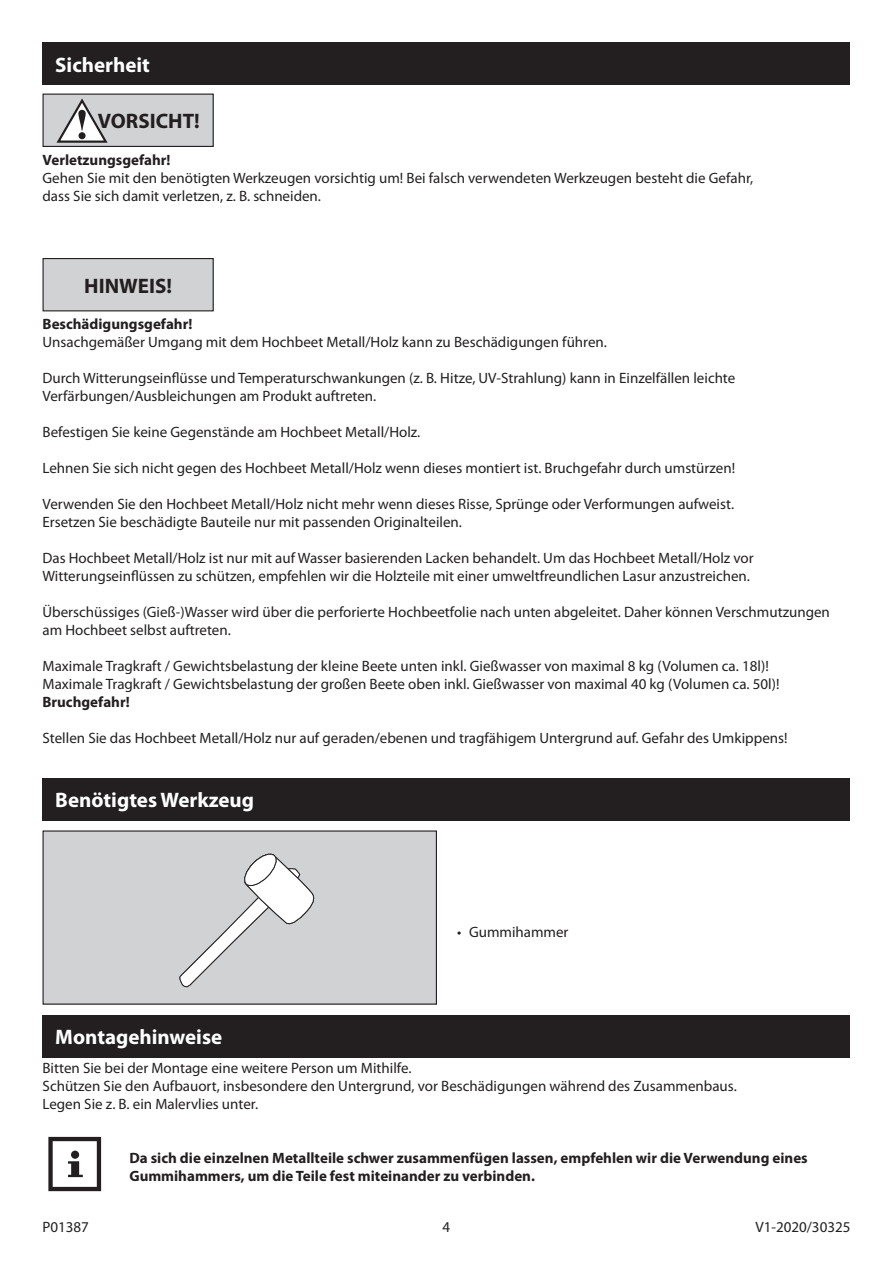
<style>
.page{position:relative;width:893px;height:1263px;background:#fff}
.page>*{position:absolute;margin:0;border:0;box-sizing:border-box;transform-origin:0 0}
.Überschrift_Balken{font:700 21px "Myriad Pro";color:#fff}
.HINWEIS{font:700 21px "Myriad Pro";color:#231f20}
.Überschrift_Balken_n{font:700 21px "Myriad Pro";color:#fff}
.Fließtext{font:15px/18px "Myriad Pro";color:#231f20}
.Fließtext-2{font:700 15px/18px "Myriad Pro";color:#231f20}
</style>
<div class="page">
<div style="left:43px;top:94px;width:170px;height:52px;background:#d1d2d4"></div>
<div style="left:43px;top:94px;width:171px;height:53px;border:1px solid #231f20"></div>
<svg style="left:56px;top:98px;width:52px;height:45px"></svg>
<div style="left:43px;top:259px;width:170px;height:52px;background:#d1d2d4"></div>
<div style="left:43px;top:258px;width:171px;height:53px;border:1px solid #231f20"></div>
<div style="left:43px;top:43px;width:807px;height:42px;background:#231f20"></div>
<div style="left:43px;top:778px;width:807px;height:43px;background:#231f20"></div>
<div style="left:43px;top:831px;width:393px;height:173px;background:#d1d2d4"></div>
<div style="left:43px;top:1015px;width:807px;height:43px;background:#231f20"></div>
<svg style="left:179px;top:853px;width:136px;height:135px"></svg>
<svg style="left:48px;top:1137px;width:53px;height:54px"></svg>
<p class="Überschrift_Balken_n" style="left:55px;top:51px;width:96px">Sicherheit</p>
<p class="HINWEIS" style="left:98px;top:107px;width:104px">VORSICHT!</p>
<p class="Fließtext-2" style="left:43px;top:150px;width:130px">Verletzungsgefahr!</p>
<p class="Fließtext" style="left:43px;top:169px;width:712px">Gehen Sie mit den benötigten Werkzeugen vorsichtig um! Bei falsch verwendeten Werkzeugen besteht die Gefahr, dass Sie sich damit verletzen, z. B. schneiden.</p>
<p class="HINWEIS" style="left:84px;top:272px;width:89px">HINWEIS!</p>
<p class="Fließtext-2" style="left:43px;top:315px;width:151px">Beschädigungsgefahr!</p>
<p class="Fließtext" style="left:43px;top:333px;width:566px">Unsachgemäßer Umgang mit dem Hochbeet Metall/Holz kann zu Beschädigungen führen.</p>
<p class="Fließtext" style="left:43px;top:369px;width:694px">Durch Witterungseinflüsse und Temperaturschwankungen (z. B. Hitze, UV-Strahlung) kann in Einzelfällen leichte<br>Verfärbungen/Ausbleichungen am Produkt auftreten.</p>
<p class="Fließtext" style="left:43px;top:423px;width:379px">Befestigen Sie keine Gegenstände am Hochbeet Metall/Holz.</p>
<p class="Fließtext" style="left:43px;top:459px;width:694px">Lehnen Sie sich nicht gegen des Hochbeet Metall/Holz wenn dieses montiert ist. Bruchgefahr durch umstürzen!</p>
<p class="Fließtext" style="left:43px;top:495px;width:693px">Verwenden Sie den Hochbeet Metall/Holz nicht mehr wenn dieses Risse, Sprünge oder Verformungen aufweist.<br>Ersetzen Sie beschädigte Bauteile nur mit passenden Originalteilen.</p>
<p class="Fließtext" style="left:43px;top:549px;width:713px">Das Hochbeet Metall/Holz ist nur mit auf Wasser basierenden Lacken behandelt. Um das Hochbeet Metall/Holz vor<br>Witterungseinflüssen zu schützen, empfehlen wir die Holzteile mit einer umweltfreundlichen Lasur anzustreichen.</p>
<p class="Fließtext" style="left:43px;top:603px;width:789px">Überschüssiges (Gieß-)Wasser wird über die perforierte Hochbeetfolie nach unten abgeleitet. Daher können Verschmutzungen</p>
<p class="Fließtext" style="left:43px;top:621px;width:190px">am Hochbeet selbst auftreten.</p>
<p class="Fließtext" style="left:43px;top:657px;width:738px">Maximale Tragkraft / Gewichtsbelastung der kleine Beete unten inkl. Gießwasser von maximal 8 kg (Volumen ca. 18l)!<br>Maximale Tragkraft / Gewichtsbelastung der großen Beete oben inkl. Gießwasser von maximal 40 kg (Volumen ca. 50l)!</p>
<p class="Fließtext-2" style="left:43px;top:693px;width:89px">Bruchgefahr!</p>
<p class="Fließtext" style="left:43px;top:729px;width:746px">Stellen Sie das Hochbeet Metall/Holz nur auf geraden/ebenen und tragfähigem Untergrund auf. Gefahr des Umkippens!</p>
<p class="Überschrift_Balken" style="left:55px;top:786px;width:200px">Benötigtes Werkzeug</p>
<p class="Fließtext" style="left:457px;top:923px;width:113px">• Gummihammer</p>
<p class="Überschrift_Balken" style="left:55px;top:1024px;width:168px">Montagehinweise</p>
<p class="Fließtext" style="left:43px;top:1059px;width:370px">Bitten Sie bei der Montage eine weitere Person um Mithilfe.</p>
<p class="Fließtext" style="left:43px;top:1077px;width:696px">Schützen Sie den Aufbauort, insbesondere den Untergrund, vor Beschädigungen während des Zusammenbaus.</p>
<p class="Fließtext" style="left:43px;top:1095px;width:217px">Legen Sie z. B. ein Malervlies unter.</p>
<p class="Fließtext-2" style="left:129px;top:1149px;width:680px">Da sich die einzelnen Metallteile schwer zusammenfügen lassen, empfehlen wir die Verwendung eines<br>Gummihammers, um die Teile fest miteinander zu verbinden.</p>
<p class="Fließtext" style="left:43px;top:1217px;width:48px">P01387</p>
<p class="Fließtext" style="left:443px;top:1217px;width:9px">4</p>
<p class="Fließtext" style="left:755px;top:1217px;width:97px">V1-2020/30325</p>
</div>
